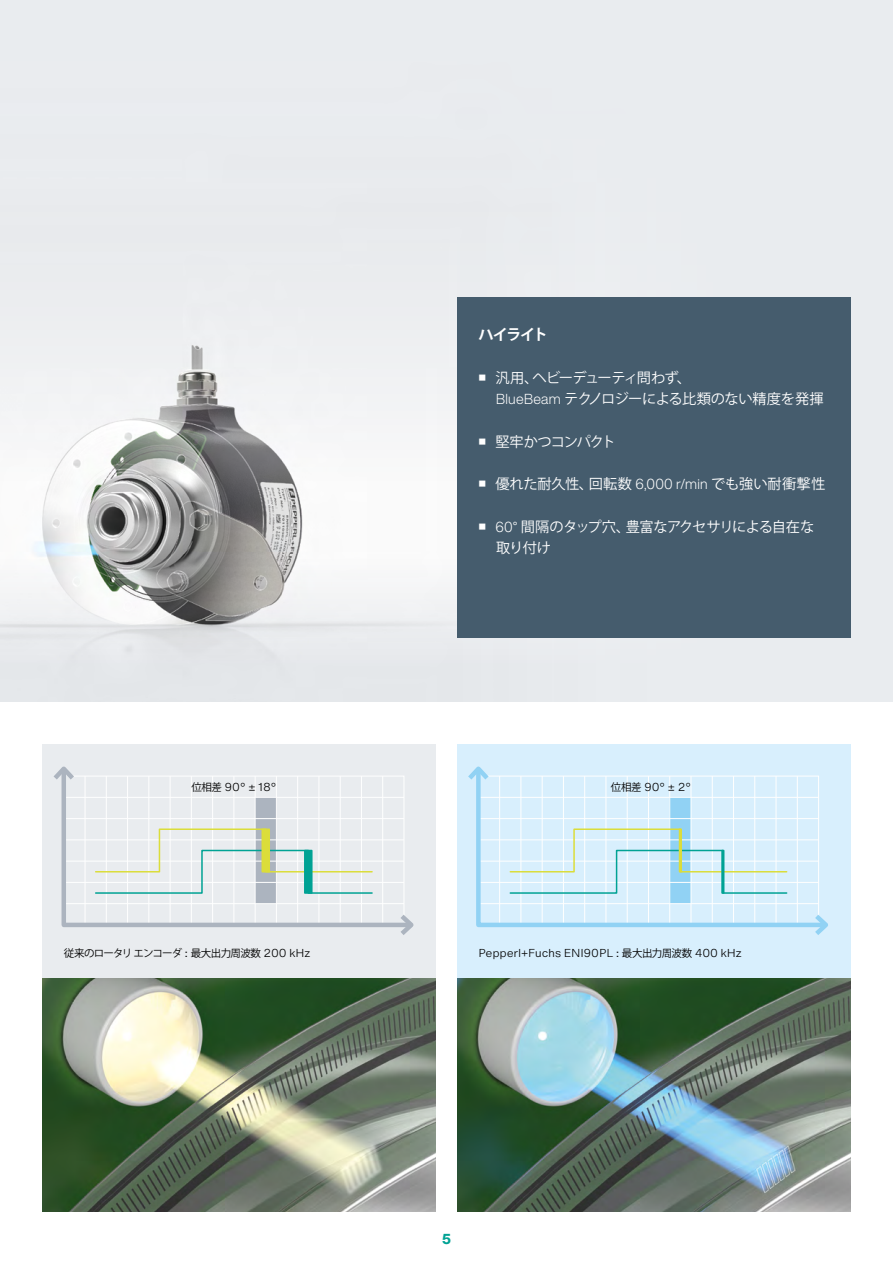
<style>
.page{position:relative;width:893px;height:1263px;background:#fff}
.page>*{position:absolute;margin:0;border:0;box-sizing:border-box;transform-origin:0 0}
.t1{font:700 15px "Koz Go Pr 6 N";letter-spacing:-.085em;color:#fff}
.t2{font:14.25px/21.3px "Koz Go Pr 6 N";letter-spacing:-.03em;color:#fff}
.t3{font:14.25px/21.3px "Koz Go Pr 6 N";letter-spacing:-.05em;color:#fff}
.t4{font:14.25px "Koz Go Pr 6 N";letter-spacing:-.005em;color:#fff}
.t5{font:14.25px "Koz Go Pr 6 N";letter-spacing:-.075em;color:#fff}
.t6{font:800 14.25px "Helvetica Now Display";color:#00a294}
.t7{font:300 10.5px "Helvetica Now Micro";letter-spacing:-.025em;color:#000}
.t8{font:10.5px "Koz Go Pr 6 N";letter-spacing:-.075em;color:#000}
.s1{font-family:"Helvetica Now Display";font-weight:300}
.s2{font-family:"Koz Go Pr 6 N";font-weight:400}
.s3{font-family:"Helvetica Now Micro";font-weight:300}
</style>
<div class="page">
<div style="left:43px;top:744px;width:393px;height:234px;background:#e9ecef"></div>
<svg style="left:61px;top:776px;width:343px;height:152px"></svg>
<svg style="left:53px;top:766px;width:26px;height:18px"></svg>
<svg style="left:396px;top:910px;width:18px;height:25px"></svg>
<div style="left:457px;top:744px;width:393px;height:234px;background:#d8effd"></div>
<svg style="left:476px;top:775px;width:343px;height:153px"></svg>
<svg style="left:468px;top:766px;width:25px;height:18px"></svg>
<svg style="left:810px;top:910px;width:18px;height:25px"></svg>
<img style="left:43px;top:978px;width:393px;height:234px">
<img style="left:457px;top:978px;width:393px;height:234px">
<svg style="left:94px;top:828px;width:280px;height:66px"></svg>
<svg style="left:509px;top:828px;width:279px;height:66px"></svg>
<div style="left:261px;top:828px;width:9px;height:44px;background:#dbdd3a;border:2px solid #dbdd3a"></div>
<div style="left:304px;top:850px;width:9px;height:44px;background:#00a294;border:2px solid #00a294"></div>
<hr style="left:679px;top:828px;width:3px;height:44px;background:#dbdd3a">
<div style="left:721px;top:850px;width:3px;height:44px;background:#00a294;border:2px solid #00a294"></div>
<div style="left:457px;top:0;width:436px;height:702px;background:#e9ecef"></div>
<img style="left:42px;top:344px;width:260px;height:281px">
<div style="left:457px;top:298px;width:393px;height:340px;background:#455c6d"></div>
<h1 class="t1" style="left:478px;top:326px;width:71px">ハイライト</h1>
<h2 class="t2" style="left:496px;top:367px;width:329px;text-indent:-17px"><sup>■</sup> 汎用、ヘビーデューティ問わず、<br><span class="s1">BlueBeam</span> テクノロジーによる比類のない精度を発揮</h2>
<h2 class="t5" style="left:479px;top:433px;width:138px"><sup>■</sup> 堅牢かつコンパクト</h2>
<h2 class="t4" style="left:479px;top:476px;width:348px"><sup>■</sup> 優れた耐久性、回転数 <span class="s1">6,000 r/min</span> でも強い耐衝撃性</h2>
<h2 class="t3" style="left:496px;top:516px;width:320px;text-indent:-17px"><sup>■</sup> <span class="s1">60°</span> 間隔のタップ穴、豊富なアクセサリによる自在な取り付け</h2>
<p class="t7" style="left:191px;top:780px;width:86px"><span class="s2">位相差</span> 90° ± 18°</p>
<p class="t7" style="left:611px;top:780px;width:82px"><span class="s2">位相差</span> 90° ± 2°</p>
<p class="t8" style="left:64px;top:947px;width:249px">従来のロータリ エンコーダ <span class="s3">:</span> 最大出力周波数 <span class="s3">200 kHz</span></p>
<p class="t7" style="left:478px;top:945px;width:265px">Pepperl+Fuchs ENI90PL : <span class="s2">最大出力周波数</span> 400 kHz</p>
<h2 class="t6" style="left:442px;top:1229px;width:10px">5</h2>
</div>
